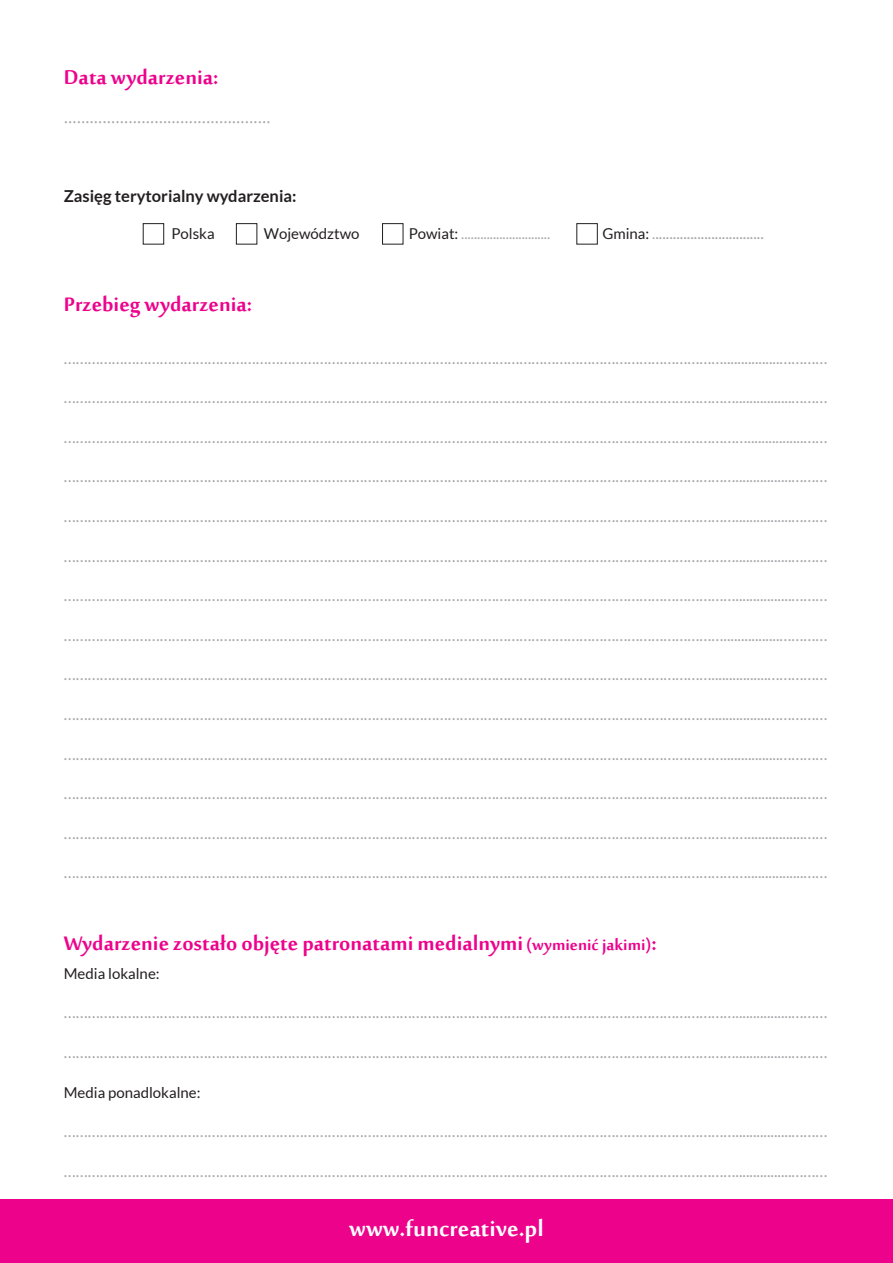
<style>
.page{position:relative;width:893px;height:1263px;background:#fff}
.page>*{position:absolute;margin:0;border:0;box-sizing:border-box;transform-origin:0 0}
.t1{font:700 30px "Sakkal Majalla";color:#fff}
.t2{font:700 27px "Sakkal Majalla";color:#ed028c}
.t3{font:16.5px "Lato";color:#a8a9ad}
.t4{font:700 16.5px "Lato";color:#231f20}
.t5{font:16.5px "Open Sans";color:#a8a9ad}
.t6{font:15px "Lato";color:#231f20}
.t7{font:15px "Lato";color:#a8a9ad}
.s1{color:#231f20}
.s2{font-size:15px;color:#231f20}
.s3{font-size:15px}
.s4{font-size:21px}
</style>
<div class="page">
<div style="left:143px;top:223px;width:21px;height:21px;border:1px solid #231f20"></div>
<div style="left:236px;top:223px;width:21px;height:21px;border:1px solid #231f20"></div>
<div style="left:382px;top:223px;width:21px;height:21px;border:1px solid #231f20"></div>
<div style="left:576px;top:223px;width:22px;height:21px;border:1px solid #231f20"></div>
<div style="left:0;top:1199px;width:893px;height:64px;background:#ed028c"></div>
<p class="t2" style="left:64px;top:62px;width:156px">Data wydarzenia:</p>
<p class="t5" style="left:64px;top:106px;width:208px">…………………………………………</p>
<p class="t4" style="left:64px;top:187px;width:234px">Zasięg terytorialny wydarzenia:</p>
<p class="t6" style="left:172px;top:225px;width:45px">Polska</p>
<p class="t6" style="left:264px;top:225px;width:97px">Województwo</p>
<p class="t7" style="left:409px;top:225px;width:143px"><span class="s1">Powiat:</span> ............................</p>
<p class="t3" style="left:602px;top:224px;width:163px"><span class="s2">Gmina:</span> <span class="s3">.</span>...............................</p>
<p class="t2" style="left:64px;top:290px;width:190px">Przebieg wydarzenia:</p>
<p class="t3" style="left:64px;top:348px;width:765px">…………………………………………………………………………………………………………………………………………………................…………</p>
<p class="t3" style="left:64px;top:388px;width:765px">……………………………………………………………………………………………………………………………………………………................………</p>
<p class="t3" style="left:64px;top:428px;width:765px">………………………………………………………………………………………………………………………………………………………................……</p>
<p class="t3" style="left:64px;top:467px;width:765px">……………………………………………………………………………………………………………………………………………………................………</p>
<p class="t3" style="left:64px;top:507px;width:765px">……………………………………………………………………………………………………………………………………………………................………</p>
<p class="t3" style="left:64px;top:546px;width:765px">……………………………………………………………………………………………………………………………………………………................………</p>
<p class="t3" style="left:64px;top:586px;width:765px">……………………………………………………………………………………………………………………………………………………................………</p>
<p class="t3" style="left:64px;top:626px;width:765px">…………………………………………………………………………………………………………………………………………………................…………</p>
<p class="t3" style="left:64px;top:665px;width:765px">………………………………………………………………………………………………………………………………………………................……………</p>
<p class="t3" style="left:64px;top:705px;width:765px">………………………………………………………………………………………………………………………………………………................……………</p>
<p class="t3" style="left:64px;top:744px;width:765px">…………………………………………………………………………………………………………………………………………………................…………</p>
<p class="t3" style="left:64px;top:784px;width:765px">………………………………………………………………………………………………………………………………………………………................……</p>
<p class="t3" style="left:64px;top:824px;width:765px">………………………………………………………………………………………………………………………………………………………................……</p>
<p class="t3" style="left:64px;top:863px;width:765px">………………………………………………………………………………………………………………………………………………………................……</p>
<p class="t2" style="left:64px;top:929px;width:595px">Wydarzenie zostało objęte patronatami medialnymi <span class="s4">(wymienić jakimi)</span>:</p>
<p class="t6" style="left:64px;top:965px;width:97px">Media lokalne:</p>
<p class="t3" style="left:64px;top:1003px;width:765px">……………………………………………………………………………………………………………………………………………………................………</p>
<p class="t3" style="left:64px;top:1043px;width:765px">……………………………………………………………………………………………………………………………………………………................………</p>
<p class="t6" style="left:64px;top:1084px;width:138px">Media ponadlokalne:</p>
<p class="t3" style="left:64px;top:1122px;width:765px">……………………………………………………………………………………………………………………………………………………................………</p>
<p class="t3" style="left:64px;top:1161px;width:765px">……………………………………………………………………………………………………………………………………………………................………</p>
<p class="t1" style="left:349px;top:1212px;width:196px">www.funcreative.pl</p>
</div>
